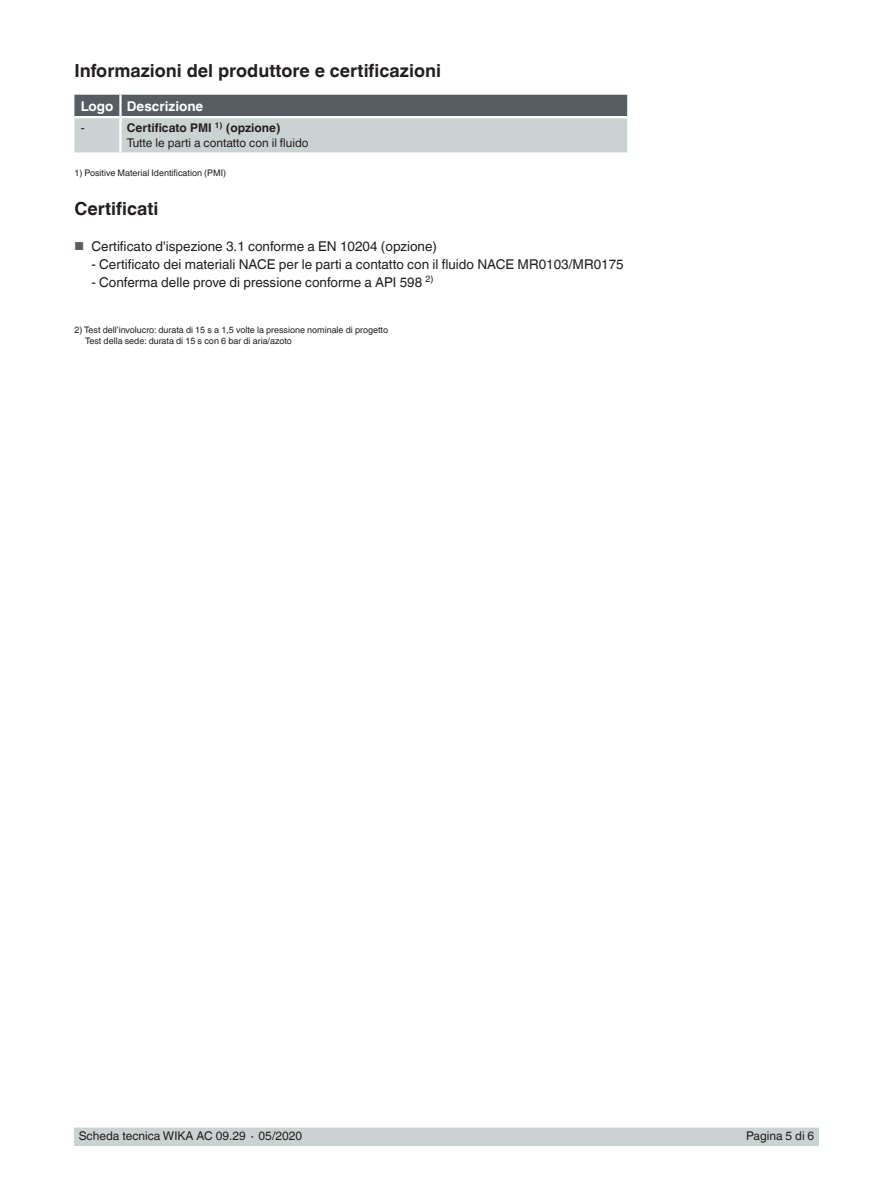
<style>
.page{position:relative;width:893px;height:1188px;background:#fff}
.page>*{position:absolute;margin:0;border:0;box-sizing:border-box;transform-origin:0 0}
.t1{font:700 18px "Helvetica World";color:#231f20}
.t2{font:13.5px "Helvetica World";color:#231f20}
.t3{font:700 13.5px "Helvetica World";color:#fff}
.t4{font:12px/15px "Helvetica World";color:#231f20}
.t5{font:9px/10.5px "Helvetica World";color:#231f20}
.s1{font-weight:700}
.s2{font-size:11.55px;color:#565e63}
</style>
<div class="page">
<div style="left:74px;top:1128px;width:745px;height:17px;background:#cbd2d2"></div>
<svg style="left:74px;top:95px;width:553px;height:57px;background:#9ea5a7"></svg>
<hr style="left:74px;top:116px;width:46px;height:2px;background:#fff">
<hr style="left:120px;top:116px;width:507px;height:2px;background:#fff">
<hr style="left:119px;top:118px;width:3px;height:34px;background:#fff">
<hr style="left:119px;top:95px;width:3px;height:21px;background:#fff">
<h1 class="t1" style="left:74px;top:60px;width:368px">Informazioni del produttore e certificazioni</h1>
<p class="t3" style="left:81px;top:98px;width:124px">Logo Descrizione</p>
<p class="t4" style="left:81px;top:120px;width:5px">-</p>
<p class="t4" style="left:127px;top:120px;width:183px"><span class="s1">Certificato PMI</span> <sup>1)</sup> <span class="s1">(opzione)<br></span>Tutte le parti a contatto con il fluido</p>
<p class="t5" style="left:74px;top:167px;width:153px">1) Positive Material Identification (PMI)</p>
<h1 class="t1" style="left:74px;top:198px;width:86px">Certificati</h1>
<p class="t2" style="left:74px;top:238px;width:364px"><span class="s2">■</span> Certificato d'ispezione 3.1 conforme a EN 10204 (opzione)</p>
<p class="t2" style="left:91px;top:256px;width:534px">- Certificato dei materiali NACE per le parti a contatto con il fluido NACE MR0103/MR0175</p>
<p class="t2" style="left:91px;top:274px;width:344px">- Conferma delle prove di pressione conforme a API 598 <sup>2)</sup></p>
<p class="t5" style="left:85px;top:325px;width:305px;text-indent:-11px">2) Test dell’involucro: durata di 15 s a 1,5 volte la pressione nominale di progetto<br>Test della sede: durata di 15 s con 6 bar di aria/azoto</p>
<p class="t4" style="left:79px;top:1129px;width:225px">Scheda tecnica WIKA AC 09.29 ∙ 05/2020</p>
<p class="t4" style="left:746px;top:1129px;width:70px">Pagina 5 di 6</p>
</div>
